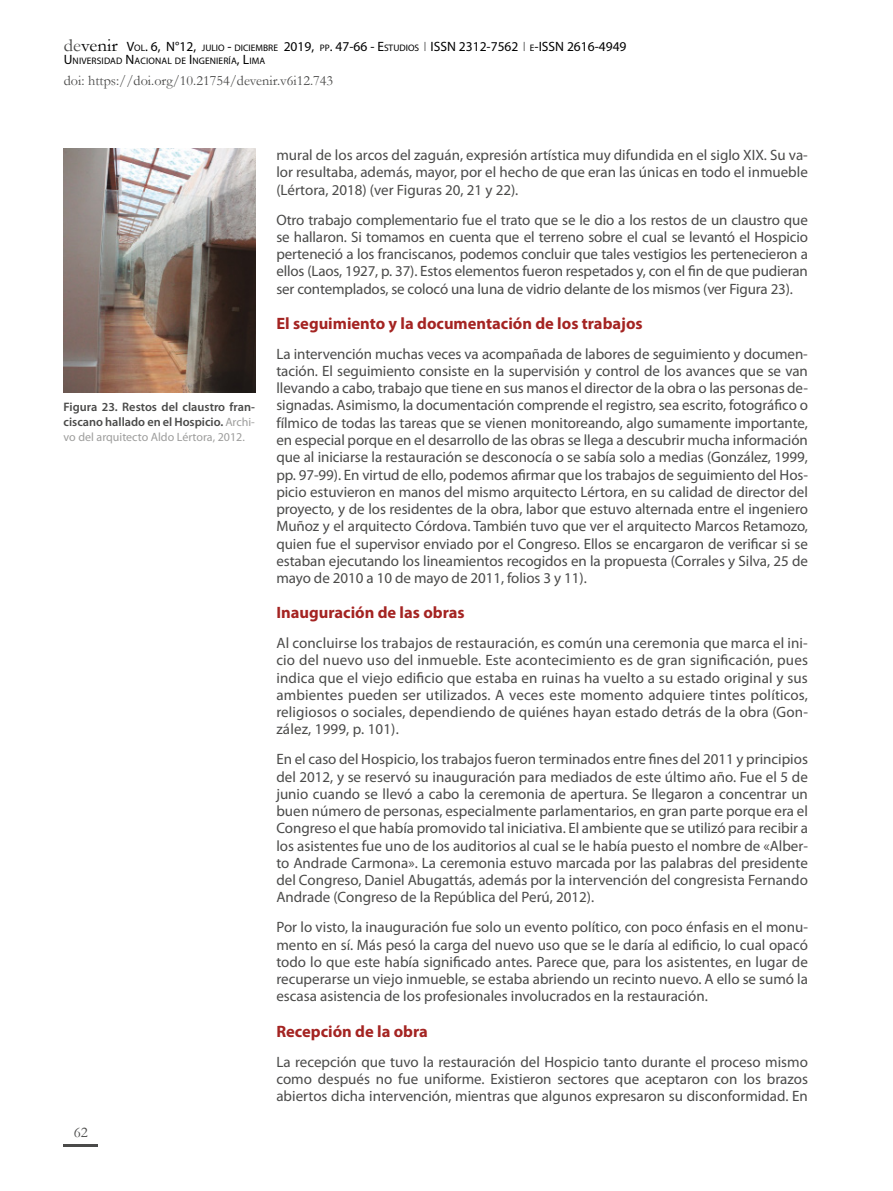
<style>
.page{position:relative;width:893px;height:1191px;background:#fff}
.page>*{position:absolute;margin:0;border:0;box-sizing:border-box;transform-origin:0 0}
.t1{font:700 16.5px "Myriad Pro";color:#a42422}
.t2{font:15px/17.2px "Myriad Pro";color:#4a4a49;text-align:justify}
.t3{font:15px "Garamond";color:#4a4a49}
.t4{font:14.25px "Garamond";color:#4a4a49}
.t5{font:13.5px "Myriad Pro";color:#000}
.t6{font:600 12.3px/15px "Myriad Pro";color:#4a4a49}
.t7{font:12px "Myriad Pro";color:#9d9d9c}
.t8{font:9.45px "Myriad Pro";letter-spacing:.015em;color:#000}
.s1{font-family:"Garamond";font-size:18px;color:#4a4a49}
.s2{font-family:"Garamond";font-size:18px}
.s3{font-size:9.45px}
.s4{font-size:13.5px}
.s5{font-weight:400;font-size:12px;color:#9d9d9c}
</style>
<div class="page">
<hr style="left:64px;top:1144px;width:34px;height:2px;background:#4a4a49">
<img style="left:63px;top:149px;width:192px;height:243px">
<p class="t5" style="left:64px;top:38px;width:374px"><span class="s1">de</span><span class="s2">venir</span> V<span class="s3">OL</span>. 6, N°12, <span class="s3">JULIO</span> - <span class="s3">DICIEMBRE</span> 2019, <span class="s3">PP</span>. 47-66 - E<span class="s3">STUDIOS</span> ISSN</p>
<p class="t5" style="left:459px;top:38px;width:87px">2312-7562 <span class="s3">E</span>-ISSN</p>
<p class="t5" style="left:567px;top:38px;width:61px">2616-4949</p>
<p class="t8" style="left:64px;top:55px;width:203px"><span class="s4">U</span>NIVERSIDAD <span class="s4">N</span>ACIONAL DE <span class="s4">I</span> NGENIERÍA<span class="s4">, L</span>IMA</p>
<p class="t4" style="left:64px;top:71px;width:271px">doi: https://doi.org/10.21754/devenir.v6i12.743</p>
<p class="t6" style="left:64px;top:399px;width:193px">Figura 23. Restos del claustro fran&shy;ciscano hallado en el Hospicio. <span class="s5">Archi-</span></p>
<p class="t7" style="left:64px;top:429px;width:183px">vo del arquitecto Aldo Lértora, 2012.</p>
<p class="t3" style="left:74px;top:1122px;width:16px">62</p>
<p class="t2" style="left:276px;top:146px;width:533px">mural de los arcos del zaguán, expresión artística muy difundida en el siglo XIX. Su va&shy;lor resultaba, además, mayor, por el hecho de que eran las únicas en todo el inmueble (Lértora, 2018) (ver Figuras 20, 21 y 22).</p>
<p class="t2" style="left:276px;top:211px;width:533px">Otro trabajo complementario fue el trato que se le dio a los restos de un claustro que se hallaron. Si tomamos en cuenta que el terreno sobre el cual se levantó el Hospicio perteneció a los franciscanos, podemos concluir que tales vestigios les pertenecieron a ellos (Laos, 1927, p. 37). Estos elementos fueron respetados y, con el fin de que pudieran ser contemplados, se colocó una luna de vidrio delante de los mismos (ver Figura 23).</p>
<p class="t1" style="left:276px;top:312px;width:368px">El seguimiento y la documentación de los trabajos</p>
<p class="t2" style="left:276px;top:345px;width:533px">La intervención muchas veces va acompañada de labores de seguimiento y documen&shy;tación. El seguimiento consiste en la supervisión y control de los avances que se van llevando a cabo, trabajo que tiene en sus manos el director de la obra o las personas de&shy;signadas. Asimismo, la documentación comprende el registro, sea escrito, fotográfico o fílmico de todas las tareas que se vienen monitoreando, algo sumamente importante, en especial porque en el desarrollo de las obras se llega a descubrir mucha información que al iniciarse la restauración se desconocía o se sabía solo a medias (González, 1999, pp. 97-99). En virtud de ello, podemos afirmar que los trabajos de seguimiento del Hos&shy;picio estuvieron en manos del mismo arquitecto Lértora, en su calidad de director del proyecto, y de los residentes de la obra, labor que estuvo alternada entre el ingeniero Muñoz y el arquitecto Córdova. También tuvo que ver el arquitecto Marcos Retamozo, quien fue el supervisor enviado por el Congreso. Ellos se encargaron de verificar si se estaban ejecutando los lineamientos recogidos en la propuesta (Corrales y Silva, 25 de mayo de 2010 a 10 de mayo de 2011, folios 3 y 11).</p>
<p class="t1" style="left:276px;top:602px;width:190px">Inauguración de las obras</p>
<p class="t2" style="left:276px;top:634px;width:533px">Al concluirse los trabajos de restauración, es común una ceremonia que marca el ini&shy;cio del nuevo uso del inmueble. Este acontecimiento es de gran significación, pues indica que el viejo edificio que estaba en ruinas ha vuelto a su estado original y sus ambientes pueden ser utilizados. A veces este momento adquiere tintes políticos, religiosos o sociales, dependiendo de quiénes hayan estado detrás de la obra (Gon&shy;zález, 1999, p. 101).</p>
<p class="t2" style="left:276px;top:750px;width:533px">En el caso del Hospicio, los trabajos fueron terminados entre fines del 2011 y principios del 2012, y se reservó su inauguración para mediados de este último año. Fue el 5 de junio cuando se llevó a cabo la ceremonia de apertura. Se llegaron a concentrar un buen número de personas, especialmente parlamentarios, en gran parte porque era el Congreso el que había promovido tal iniciativa. El ambiente que se utilizó para recibir a los asistentes fue uno de los auditorios al cual se le había puesto el nombre de «Alber&shy;to Andrade Carmona». La ceremonia estuvo marcada por las palabras del presidente del Congreso, Daniel Abugattás, además por la intervención del congresista Fernando Andrade (Congreso de la República del Perú, 2012).</p>
<p class="t2" style="left:276px;top:918px;width:533px">Por lo visto, la inauguración fue solo un evento político, con poco énfasis en el monu&shy;mento en sí. Más pesó la carga del nuevo uso que se le daría al edificio, lo cual opacó todo lo que este había significado antes. Parece que, para los asistentes, en lugar de recuperarse un viejo inmueble, se estaba abriendo un recinto nuevo. A ello se sumó la escasa asistencia de los profesionales involucrados en la restauración.</p>
<p class="t1" style="left:276px;top:1020px;width:153px">Recepción de la obra</p>
<p class="t2" style="left:276px;top:1052px;width:533px">La recepción que tuvo la restauración del Hospicio tanto durante el proceso mismo como después no fue uniforme. Existieron sectores que aceptaron con los brazos abiertos dicha intervención, mientras que algunos expresaron su disconformidad. En</p>
</div>
